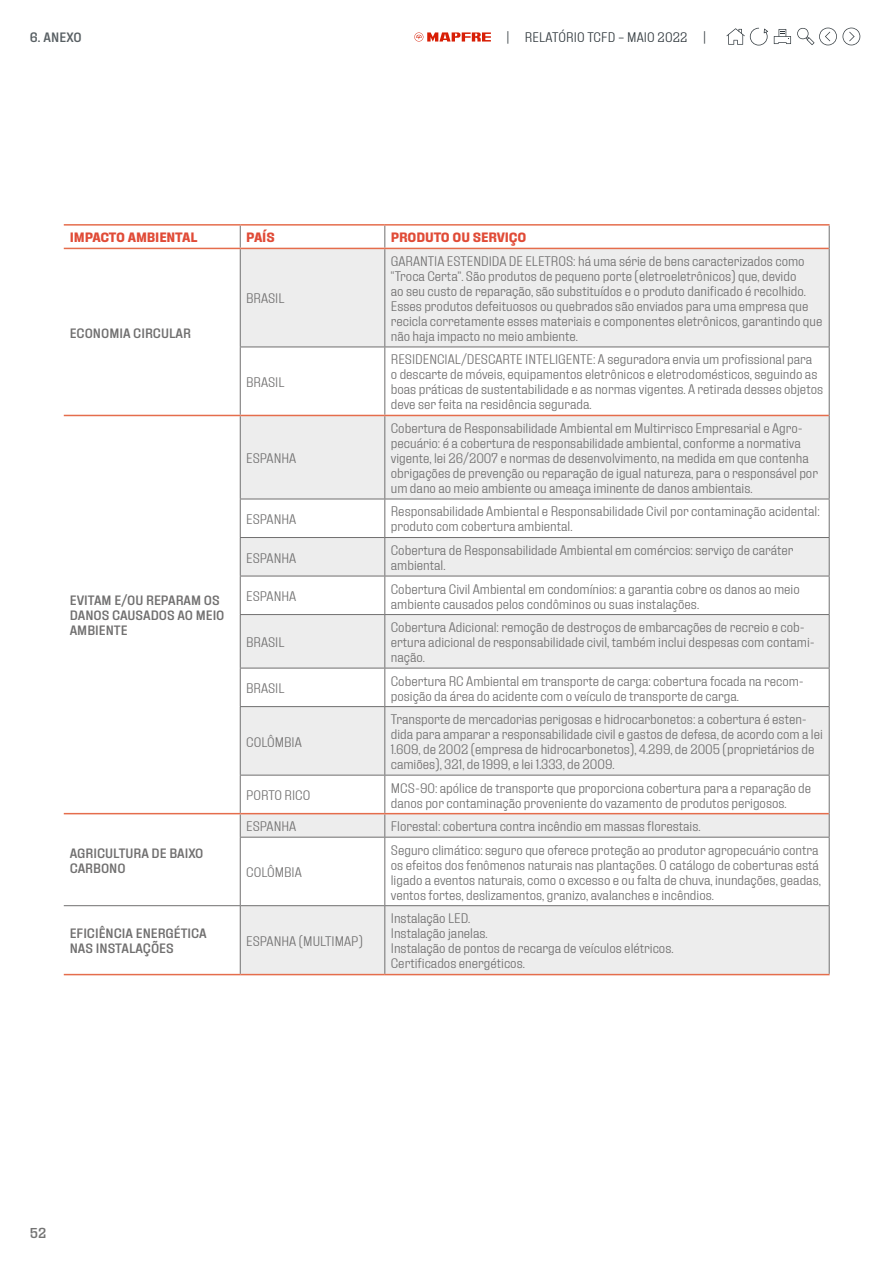
<style>
.page{position:relative;width:893px;height:1263px;background:#fff}
.page>*{position:absolute;margin:0;border:0;box-sizing:border-box;transform-origin:0 0}
.t1{font:500 14.25px "Fixture";color:#737373}
.t2{font:300 13.5px/15px "Fixture";color:#706f6f}
.t3{font:500 13.5px/15px "Fixture";color:#706f6f}
.t4{font:700 13.5px "Fixture";letter-spacing:-.01em;color:#e04b37}
.t5{font:300 13.5px "Fixture";letter-spacing:.01em;color:#2f373c}
.t6{font:500 13.5px "Fixture";letter-spacing:.01em;color:#585f63}
</style>
<div class="page">
<svg style="left:774px;top:29px;width:17px;height:15px"></svg>
<svg style="left:726px;top:28px;width:42px;height:17px"></svg>
<svg style="left:797px;top:27px;width:63px;height:18px"></svg>
<svg style="left:414px;top:32px;width:77px;height:10px"></svg>
<svg style="left:241px;top:249px;width:588px;height:725px;fill:#ededed"></svg>
<hr style="left:240px;top:249px;width:1px;height:98px;background:#706f6f">
<hr style="left:384px;top:249px;width:1px;height:98px;background:#706f6f">
<hr style="left:240px;top:347px;width:1px;height:68px;background:#706f6f">
<hr style="left:384px;top:347px;width:1px;height:68px;background:#706f6f">
<hr style="left:240px;top:416px;width:1px;height:83px;background:#706f6f">
<hr style="left:384px;top:416px;width:1px;height:83px;background:#706f6f">
<hr style="left:240px;top:499px;width:1px;height:38px;background:#706f6f">
<hr style="left:384px;top:499px;width:1px;height:38px;background:#706f6f">
<hr style="left:240px;top:538px;width:1px;height:38px;background:#706f6f">
<hr style="left:384px;top:538px;width:1px;height:38px;background:#706f6f">
<hr style="left:240px;top:576px;width:1px;height:38px;background:#706f6f">
<hr style="left:384px;top:576px;width:1px;height:38px;background:#706f6f">
<hr style="left:240px;top:615px;width:1px;height:53px;background:#706f6f">
<hr style="left:384px;top:615px;width:1px;height:53px;background:#706f6f">
<hr style="left:240px;top:668px;width:1px;height:38px;background:#706f6f">
<hr style="left:384px;top:668px;width:1px;height:38px;background:#706f6f">
<hr style="left:240px;top:707px;width:1px;height:68px;background:#706f6f">
<hr style="left:384px;top:707px;width:1px;height:68px;background:#706f6f">
<hr style="left:240px;top:775px;width:1px;height:38px;background:#706f6f">
<hr style="left:384px;top:775px;width:1px;height:38px;background:#706f6f">
<svg style="left:240px;top:226px;width:1px;height:22px"></svg>
<svg style="left:384px;top:226px;width:1px;height:22px"></svg>
<svg style="left:240px;top:814px;width:1px;height:23px"></svg>
<svg style="left:384px;top:814px;width:1px;height:23px"></svg>
<hr style="left:240px;top:837px;width:1px;height:68px;background:#706f6f">
<hr style="left:384px;top:837px;width:1px;height:68px;background:#706f6f">
<hr style="left:240px;top:906px;width:1px;height:68px;background:#706f6f">
<hr style="left:384px;top:906px;width:1px;height:68px;background:#706f6f">
<hr style="left:829px;top:248px;width:1px;height:99px;background:#706f6f">
<hr style="left:240px;top:347px;width:145px;height:1px;background:#706f6f">
<hr style="left:385px;top:347px;width:445px;height:1px;background:#706f6f">
<hr style="left:829px;top:347px;width:1px;height:68px;background:#706f6f">
<hr style="left:829px;top:415px;width:1px;height:84px;background:#706f6f">
<hr style="left:240px;top:499px;width:145px;height:1px;background:#706f6f">
<hr style="left:385px;top:499px;width:445px;height:1px;background:#706f6f">
<hr style="left:829px;top:499px;width:1px;height:38px;background:#706f6f">
<hr style="left:240px;top:537px;width:145px;height:1px;background:#706f6f">
<hr style="left:385px;top:537px;width:445px;height:1px;background:#706f6f">
<hr style="left:829px;top:538px;width:1px;height:38px;background:#706f6f">
<hr style="left:240px;top:576px;width:145px;height:1px;background:#706f6f">
<hr style="left:385px;top:576px;width:445px;height:1px;background:#706f6f">
<hr style="left:829px;top:576px;width:1px;height:38px;background:#706f6f">
<hr style="left:240px;top:614px;width:145px;height:1px;background:#706f6f">
<hr style="left:385px;top:614px;width:445px;height:1px;background:#706f6f">
<hr style="left:829px;top:615px;width:1px;height:53px;background:#706f6f">
<hr style="left:240px;top:668px;width:145px;height:1px;background:#706f6f">
<hr style="left:385px;top:668px;width:445px;height:1px;background:#706f6f">
<hr style="left:829px;top:668px;width:1px;height:38px;background:#706f6f">
<hr style="left:240px;top:706px;width:145px;height:1px;background:#706f6f">
<hr style="left:385px;top:706px;width:445px;height:1px;background:#706f6f">
<hr style="left:829px;top:707px;width:1px;height:68px;background:#706f6f">
<hr style="left:240px;top:775px;width:145px;height:1px;background:#706f6f">
<hr style="left:385px;top:775px;width:445px;height:1px;background:#706f6f">
<hr style="left:829px;top:775px;width:1px;height:39px;background:#706f6f">
<svg style="left:829px;top:226px;width:1px;height:22px"></svg>
<svg style="left:829px;top:814px;width:1px;height:23px"></svg>
<hr style="left:240px;top:837px;width:145px;height:1px;background:#706f6f">
<hr style="left:385px;top:837px;width:445px;height:1px;background:#706f6f">
<hr style="left:829px;top:837px;width:1px;height:68px;background:#706f6f">
<hr style="left:64px;top:905px;width:176px;height:1px;background:#706f6f">
<hr style="left:240px;top:905px;width:145px;height:1px;background:#706f6f">
<hr style="left:385px;top:905px;width:445px;height:1px;background:#706f6f">
<hr style="left:829px;top:906px;width:1px;height:68px;background:#706f6f">
<hr style="left:64px;top:224px;width:176px;height:2px;background:#e56d4c">
<hr style="left:240px;top:224px;width:145px;height:2px;background:#e56d4c">
<hr style="left:385px;top:224px;width:445px;height:2px;background:#e56d4c">
<hr style="left:64px;top:248px;width:176px;height:1px;background:#e56d4c">
<hr style="left:240px;top:248px;width:145px;height:1px;background:#e56d4c">
<hr style="left:385px;top:248px;width:444px;height:1px;background:#e56d4c">
<hr style="left:64px;top:415px;width:176px;height:1px;background:#e56d4c">
<hr style="left:240px;top:415px;width:145px;height:1px;background:#e56d4c">
<hr style="left:385px;top:415px;width:444px;height:1px;background:#e56d4c">
<hr style="left:64px;top:813px;width:176px;height:1px;background:#e56d4c">
<hr style="left:240px;top:813px;width:145px;height:1px;background:#e56d4c">
<hr style="left:385px;top:813px;width:444px;height:1px;background:#e56d4c">
<hr style="left:64px;top:974px;width:176px;height:1px;background:#e56d4c">
<hr style="left:240px;top:974px;width:145px;height:1px;background:#e56d4c">
<hr style="left:385px;top:974px;width:445px;height:1px;background:#e56d4c">
<p class="t6" style="left:30px;top:29px;width:54px">6. ANEXO</p>
<p class="t5" style="left:506px;top:28px;width:201px">| RELATÓRIO TCFD – MAIO 2022 |</p>
<p class="t4" style="left:70px;top:229px;width:129px">IMPACTO AMBIENTAL</p>
<p class="t4" style="left:246px;top:229px;width:30px">PAÍS</p>
<p class="t4" style="left:391px;top:229px;width:137px">PRODUTO OU SERVIÇO</p>
<p class="t3" style="left:70px;top:326px;width:123px">ECONOMIA CIRCULAR</p>
<p class="t3" style="left:70px;top:593px;width:156px">EVITAM E/OU REPARAM OS<br>DANOS CAUSADOS AO MEIO<br>AMBIENTE</p>
<p class="t3" style="left:70px;top:846px;width:135px">AGRICULTURA DE BAIXO<br>CARBONO</p>
<p class="t2" style="left:246px;top:291px;width:40px">BRASIL</p>
<p class="t2" style="left:246px;top:374px;width:40px">BRASIL</p>
<p class="t2" style="left:246px;top:450px;width:52px">ESPANHA</p>
<p class="t2" style="left:391px;top:253px;width:433px">GARANTIA ESTENDIDA DE ELETROS: há uma série de bens caracterizados como “Troca Certa”. São produtos de pequeno porte (eletroeletrônicos) que, devido<br>ao seu custo de reparação, são substituídos e o produto danificado é recolhido.<br>Esses produtos defeituosos ou quebrados são enviados para uma empresa que recicla corretamente esses materiais e componentes eletrônicos, garantindo que não haja impacto no meio ambiente.</p>
<p class="t2" style="left:391px;top:352px;width:434px">RESIDENCIAL/DESCARTE INTELIGENTE: A seguradora envia um profissional para<br>o descarte de móveis, equipamentos eletrônicos e eletrodomésticos, seguindo as boas práticas de sustentabilidade e as normas vigentes. A retirada desses objetos deve ser feita na residência segurada.</p>
<p class="t2" style="left:391px;top:420px;width:429px">Cobertura de Responsabilidade Ambiental em Multirrisco Empresarial e Agro&shy;pecuário: é a cobertura de responsabilidade ambiental, conforme a normativa vigente, lei 26/2007 e normas de desenvolvimento, na medida em que contenha obrigações de prevenção ou reparação de igual natureza, para o responsável por um dano ao meio ambiente ou ameaça iminente de danos ambientais.</p>
<p class="t2" style="left:246px;top:511px;width:52px">ESPANHA</p>
<p class="t2" style="left:391px;top:504px;width:430px">Responsabilidade Ambiental e Responsabilidade Civil por contaminação acidental: produto com cobertura ambiental.</p>
<p class="t2" style="left:246px;top:550px;width:52px">ESPANHA</p>
<p class="t2" style="left:391px;top:542px;width:404px">Cobertura de Responsabilidade Ambiental em comércios: serviço de caráter ambiental.</p>
<p class="t2" style="left:246px;top:588px;width:52px">ESPANHA</p>
<p class="t2" style="left:391px;top:581px;width:410px">Cobertura Civil Ambiental em condomínios: a garantia cobre os danos ao meio ambiente causados pelos condôminos ou suas instalações.</p>
<p class="t2" style="left:246px;top:634px;width:40px">BRASIL</p>
<p class="t2" style="left:391px;top:619px;width:425px">Cobertura Adicional: remoção de destroços de embarcações de recreio e cob&shy;ertura adicional de responsabilidade civil, também inclui despesas com contami&shy;nação.</p>
<p class="t2" style="left:246px;top:680px;width:40px">BRASIL</p>
<p class="t2" style="left:391px;top:673px;width:415px">Cobertura RC Ambiental em transporte de carga: cobertura focada na recom&shy;posição da área do acidente com o veículo de transporte de carga.</p>
<p class="t2" style="left:246px;top:734px;width:57px">COLÔMBIA</p>
<p class="t2" style="left:391px;top:711px;width:434px">Transporte de mercadorias perigosas e hidrocarbonetos: a cobertura é esten&shy;dida para amparar a responsabilidade civil e gastos de defesa, de acordo com a lei 1.609, de 2002 (empresa de hidrocarbonetos), 4.299, de 2005 (proprietários de camiões), 321, de 1999, e lei 1.333, de 2009.</p>
<p class="t2" style="left:246px;top:787px;width:66px">PORTO RICO</p>
<p class="t2" style="left:391px;top:780px;width:422px">MCS-90: apólice de transporte que proporciona cobertura para a reparação de danos por contaminação proveniente do vazamento de produtos perigosos.</p>
<p class="t2" style="left:246px;top:818px;width:52px">ESPANHA</p>
<p class="t2" style="left:391px;top:818px;width:311px">Florestal: cobertura contra incêndio em massas florestais.</p>
<p class="t2" style="left:246px;top:864px;width:57px">COLÔMBIA</p>
<p class="t2" style="left:391px;top:842px;width:432px">Seguro climático: seguro que oferece proteção ao produtor agropecuário contra os efeitos dos fenômenos naturais nas plantações. O catálogo de coberturas está ligado a eventos naturais, como o excesso e ou falta de chuva, inundações, geadas, ventos fortes, deslizamentos, granizo, avalanches e incêndios.</p>
<p class="t3" style="left:70px;top:926px;width:138px">EFICIÊNCIA ENERGÉTICA<br>NAS INSTALAÇÕES</p>
<p class="t2" style="left:246px;top:933px;width:118px">ESPANHA (MULTIMAP)</p>
<p class="t2" style="left:391px;top:911px;width:284px">Instalação LED.<br>Instalação janelas.<br>Instalação de pontos de recarga de veículos elétricos.<br>Certificados energéticos.</p>
<p class="t1" style="left:30px;top:1224px;width:18px">52</p>
</div>
